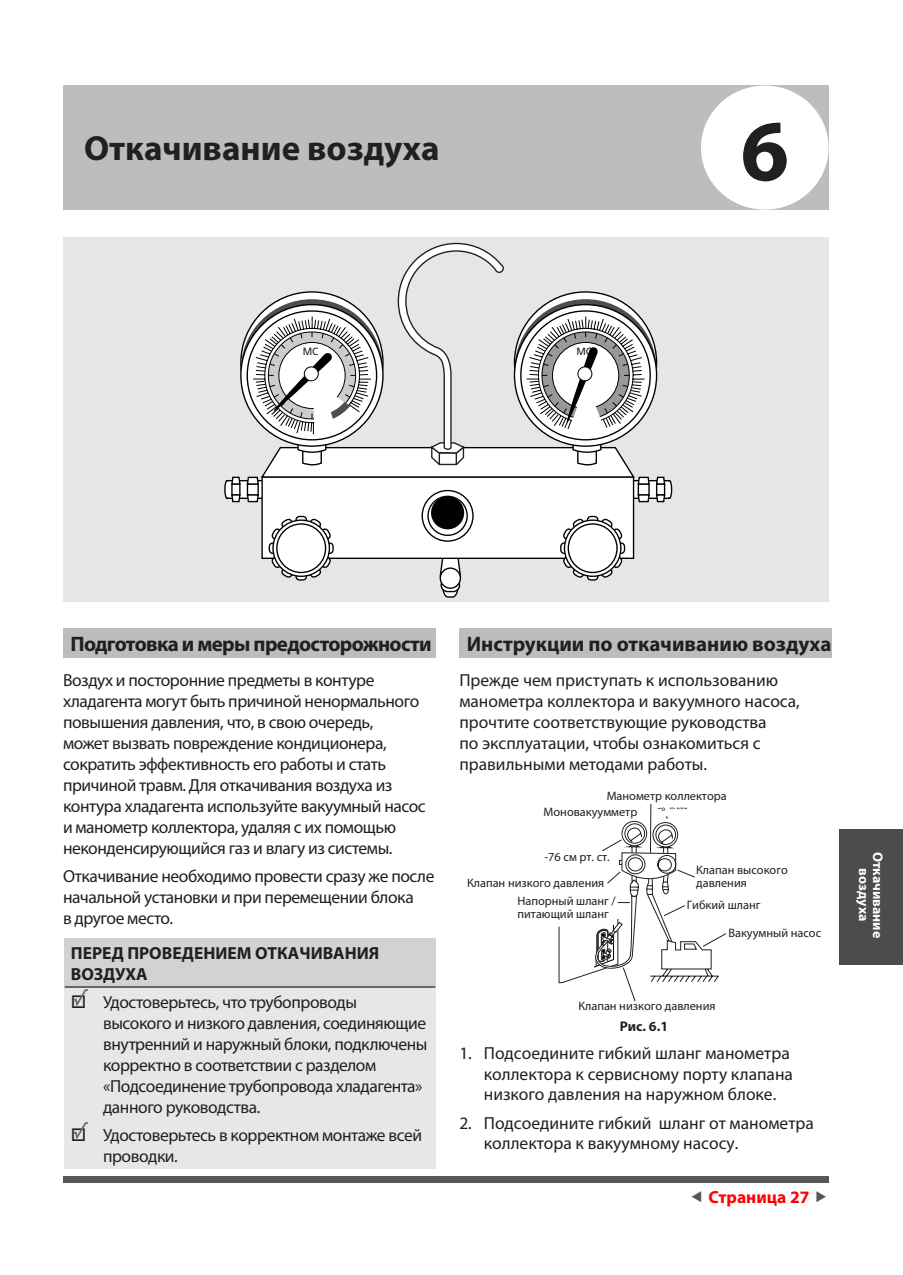
<style>
.page{position:relative;width:903px;height:1275px;background:#fff}
.page>*{position:absolute;margin:0;border:0;box-sizing:border-box;transform-origin:0 0}
.t1{font:700 87.5px "Myriad Pro";color:#221f1f}
.t2{font:700 35px "Myriad Pro";color:#221f1f}
.t3{font:700 21px "Myriad Pro";letter-spacing:-.015em;color:#221f1f}
.t4{font:17.5px/21px "Myriad Pro";letter-spacing:-.025em;color:#221f1f}
.t5{font:17.5px/21px "Myriad Pro";color:#221f1f}
.t6{font:700 17.5px/21px "Myriad Pro";color:#221f1f}
.t7{font:700 17.5px "Myriad Pro";color:#f00}
.t8{font:700 14px/14px "Myriad Pro";color:#fff;text-align:center}
.t9{font:700 14px "Myriad Pro";color:#221f1f}
.t10{font:12.25px/13.1px "Myriad Pro";color:#221f1f}
.t11{font:10.5px "Frutiger LT Std";color:#221f1f;scale:.96 1}
</style>
<div class="page">
<div style="left:63px;top:1176px;width:765px;height:6px;background:#57585a"></div>
<div style="left:63px;top:85px;width:765px;height:125px;background:#bbbdbf"></div>
<div style="left:701px;top:86px;width:127px;height:124px;background:#fff;border-radius:50%"></div>
<div style="left:63px;top:628px;width:372px;height:30px;background:#bbbdbf"></div>
<div style="left:64px;top:939px;width:371px;height:48px;background:#d1d2d4"></div>
<div style="left:64px;top:987px;width:371px;height:181px;background:#e6e7e8"></div>
<hr style="left:65px;top:986px;width:370px;height:2px;background:#57585a">
<div style="left:459px;top:628px;width:372px;height:30px;background:#bbbdbf"></div>
<svg style="left:558px;top:804px;width:168px;height:198px"></svg>
<div style="left:63px;top:238px;width:765px;height:363px;background:#e6e6e5"></div>
<svg style="left:224px;top:242px;width:449px;height:359px"></svg>
<svg style="left:273px;top:520px;width:56px;height:56px"></svg>
<div style="left:272px;top:519px;width:58px;height:58px;border:1px solid #010101;border-radius:50%"></div>
<div style="left:277px;top:524px;width:49px;height:48px;background:#fff;border-radius:50%"></div>
<div style="left:276px;top:523px;width:50px;height:50px;border:1px solid #010101;border-radius:50%"></div>
<svg style="left:74px;top:989px;width:14px;height:17px"></svg>
<svg style="left:74px;top:1122px;width:14px;height:17px"></svg>
<div style="left:840px;top:829px;width:63px;height:135px;background:#4c4c4e"></div>
<h2 class="t2" style="left:84px;top:130px;width:357px">Откачивание воздуха</h2>
<p class="t11" style="left:303px;top:346px;width:18px">MC</p>
<p class="t11" style="left:576px;top:346px;width:18px">MC</p>
<h1 class="t1" style="left:740px;top:107px;width:50px">6</h1>
<p class="t3" style="left:70px;top:633px;width:363px">Подготовка и меры предосторожности</p>
<p class="t4" style="left:63px;top:669px;width:364px">Воздух и посторонние предметы в контуре хладагента могут быть причиной ненормального повышения давления, что, в свою очередь,<br>может вызвать повреждение кондиционера, сократить эффективность его работы и стать причиной травм. Для откачивания воздуха из контура хладагента используйте вакуумный насос и манометр коллектора, удаляя с их помощью неконденсирующийся газ и влагу из системы.</p>
<p class="t4" style="left:63px;top:865px;width:373px">Откачивание необходимо провести сразу же после начальной установки и при перемещении блока<br>в другое место.</p>
<p class="t6" style="left:71px;top:943px;width:310px">ПЕРЕД ПРОВЕДЕНИЕМ ОТКАЧИВАНИЯ<br>ВОЗДУХА</p>
<p class="t4" style="left:103px;top:991px;width:326px;text-indent:-32px">□ Удостоверьтесь, что трубопроводы высокого и низкого давления, соединяющие внутренний и наружный блоки, подключены корректно в соответствии с разделом «Подсоединение трубопровода хладагента» данного руководства.</p>
<p class="t4" style="left:103px;top:1124px;width:320px;text-indent:-32px">□ Удостоверьтесь в корректном монтаже всей проводки.</p>
<p class="t3" style="left:467px;top:633px;width:366px">Инструкции по откачиванию воздуха</p>
<p class="t5" style="left:459px;top:669px;width:342px">Прежде чем приступать к использованию манометра коллектора и вакуумного насоса, прочтите соответствующие руководства<br>по эксплуатации, чтобы ознакомиться с правильными методами работы.</p>
<p class="t10" style="left:544px;top:788px;width:185px;line-height:17px;text-indent:63px">Манометр коллектора<br>Моновакуумметр</p>
<p class="t10" style="left:467px;top:845px;width:144px;line-height:26.2px;text-indent:77px">-76 см рт. ст.<br>Клапан низкого давления</p>
<p class="t10" style="left:658px;top:805px;width:31px">˜°˛˝˙ˆˇ˘</p>
<p class="t10" style="left:696px;top:864px;width:93px">Клапан высокого давления</p>
<p class="t10" style="left:517px;top:895px;width:100px">Напорный шланг / питающий шланг</p>
<p class="t10" style="left:687px;top:898px;width:75px">Гибкий шланг</p>
<p class="t10" style="left:728px;top:927px;width:94px">Вакуумный насос</p>
<p class="t10" style="left:578px;top:1000px;width:139px">Клапан низкого давления</p>
<p class="t5" style="left:484px;top:1042px;width:311px;text-indent:-24px">1. Подсоедините гибкий шланг манометра коллектора к сервисному порту клапана низкого давления на наружном блоке.</p>
<p class="t5" style="left:484px;top:1113px;width:332px;line-height:19.6px;text-indent:-24px">2. Подсоедините гибкий шланг от манометра коллектора к вакуумному насосу.</p>
<p class="t9" style="left:620px;top:1019px;width:50px">Рис. 6.1</p>
<p class="t7" style="left:708px;top:1188px;width:102px">Страница 27</p>
<p class="t8" style="left:884px;top:852px;width:88px;rotate:90deg">Откачивание воздуха</p>
</div>
